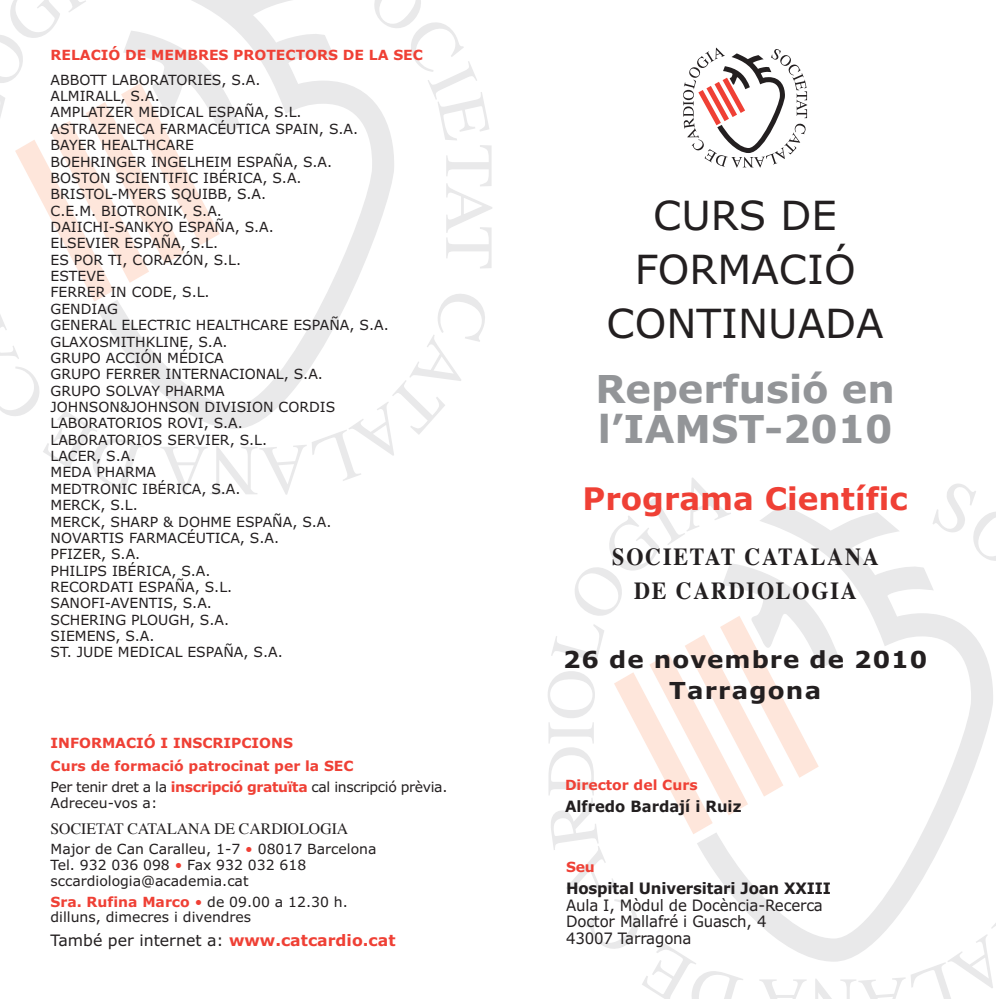
<style>
.page{position:relative;width:996px;height:999px;background:#fff}
.page>*{position:absolute;margin:0;border:0;box-sizing:border-box;transform-origin:0 0}
.t1{font:40.25px/53.7px "Verdana";color:#231f20;text-align:center}
.t2{font:700 38.5px/39.9px "Verdana";color:#939598}
.t3{font:700 31.15px "Verdana";color:#ef4035}
.t4{font:700 24.5px/34.5px "Times";letter-spacing:.08em;color:#231f20;text-align:center;scale:.9 1}
.t5{font:700 23.45px/31.5px "Verdana";letter-spacing:.04em;color:#231f20;text-align:center;scale:1.05 1}
.t6{font:15.75px/16.6px "Verdana";letter-spacing:-.01em;color:#231f20;scale:.95 1}
.t7{font:15.75px "Verdana";letter-spacing:-.01em;color:#231f20}
.t8{font:700 15.75px "Verdana";letter-spacing:-.01em;color:#231f20;scale:.95 1}
.t9{font:15.75px "Times";color:#231f20}
.t10{font:700 15.58px "Verdana";color:#231f20;scale:.95 1}
.t11{font:14px/16.4px "Verdana";color:#231f20}
.t12{font:700 14px/23.3px "Verdana";color:#ef4035}
.t13{font:14px/15.8px "Verdana";letter-spacing:-.025em;color:#231f20}
.s1{font-weight:700;color:#ef4035}
.s2{color:#ef4035}
</style>
<div class="page">
<svg style="left:730px;top:512px;width:263px;height:412px"></svg>
<svg style="left:932px;top:484px;width:64px;height:77px"></svg>
<svg style="left:759px;top:913px;width:237px;height:86px"></svg>
<svg style="left:586px;top:899px;width:157px;height:100px"></svg>
<svg style="left:548px;top:477px;width:291px;height:415px"></svg>
<svg style="left:0;top:0;width:492px;height:495px"></svg>
<svg style="left:683px;top:48px;width:124px;height:120px"></svg>
<p class="t12" style="left:51px;top:44px;width:374px">RELACIÓ DE MEMBRES PROTECTORS DE LA SEC</p>
<p class="t11" style="left:51px;top:73px;width:340px">ABBOTT LABORATORIES, S.A.<br>ALMIRALL, S.A.<br>AMPLATZER MEDICAL ESPAÑA, S.L.<br>ASTRAZENECA FARMACÉUTICA SPAIN, S.A.<br>BAYER HEALTHCARE<br>BOEHRINGER INGELHEIM ESPAÑA, S.A.<br>BOSTON SCIENTIFIC IBÉRICA, S.A.<br>BRISTOL-MYERS SQUIBB, S.A.<br>C.E.M. BIOTRONIK, S.A.<br>DAIICHI-SANKYO ESPAÑA, S.A.<br>ELSEVIER ESPAÑA, S.L.<br>ES POR TI, CORAZÓN, S.L.<br>ESTEVE<br>FERRER IN CODE, S.L.<br>GENDIAG<br>GENERAL ELECTRIC HEALTHCARE ESPAÑA, S.A.<br>GLAXOSMITHKLINE, S.A.<br>GRUPO ACCIÓN MÉDICA<br>GRUPO FERRER INTERNACIONAL, S.A.<br>GRUPO SOLVAY PHARMA<br>JOHNSON&amp;JOHNSON DIVISION CORDIS<br>LABORATORIOS ROVI, S.A.<br>LABORATORIOS SERVIER, S.L.<br>LACER, S.A.<br>MEDA PHARMA<br>MEDTRONIC IBÉRICA, S.A.<br>MERCK, S.L.<br>MERCK, SHARP &amp; DOHME ESPAÑA, S.A.<br>NOVARTIS FARMACÉUTICA, S.A.<br>PFIZER, S.A.<br>PHILIPS IBÉRICA, S.A.<br>RECORDATI ESPAÑA, S.L.<br>SANOFI-AVENTIS, S.A.<br>SCHERING PLOUGH, S.A.<br>SIEMENS, S.A.<br>ST. JUDE MEDICAL ESPAÑA, S.A.</p>
<p class="t12" style="left:51px;top:733px;width:305px">INFORMACIÓ I INSCRIPCIONS<br>Curs de formació patrocinat per la SEC</p>
<p class="t13" style="left:51px;top:780px;width:398px">Per tenir dret a la <span class="s1">inscripció gratuïta</span> cal inscripció prèvia.<br>Adreceu-vos a:</p>
<p class="t9" style="left:51px;top:822px;width:299px">SOCIETAT CATALANA DE CARDIOLOGIA</p>
<p class="t11" style="left:51px;top:843px;width:327px;line-height:15.8px">Major de Can Caralleu, 1-7 <span class="s2">•</span> 08017 Barcelona<br>Tel. 932 036 098 <span class="s2">•</span> Fax 932 032 618 sccardiologia@academia.cat</p>
<p class="t11" style="left:51px;top:895px;width:299px;line-height:15.8px"><span class="s1">Sra. Rufina Marco</span> <span class="s2">•</span> de 09.00 a 12.30 h. dilluns, dimecres i divendres</p>
<p class="t7" style="left:51px;top:934px;width:346px">També per internet a: <span class="s1">www.catcardio.cat</span></p>
<h1 class="t1" style="left:607px;top:192px;width:279px">CURS DE<br>FORMACIÓ<br>CONTINUADA</h1>
<h2 class="t2" style="left:595px;top:372px;width:301px">Reperfusió en l’IAMST-2010</h2>
<h3 class="t3" style="left:582px;top:487px;width:327px">Programa Científic</h3>
<h3 class="t4" style="left:612px;top:542px;width:297px">SOCIETAT CATALANA<br>DE CARDIOLOGIA</h3>
<h3 class="t5" style="left:563px;top:645px;width:348px">26 de novembre de 2010<br>Tarragona</h3>
<p class="t12" style="left:565px;top:775px;width:134px">Director del Curs</p>
<p class="t10" style="left:565px;top:800px;width:187px">Alfredo Bardají i Ruiz</p>
<p class="t12" style="left:566px;top:857px;width:30px">Seu</p>
<p class="t8" style="left:566px;top:882px;width:280px">Hospital Universitari Joan XXIII</p>
<p class="t6" style="left:566px;top:898px;width:272px">Aula I, Mòdul de Docència-Recerca<br>Doctor Mallafré i Guasch, 4<br>43007 Tarragona</p>
</div>
